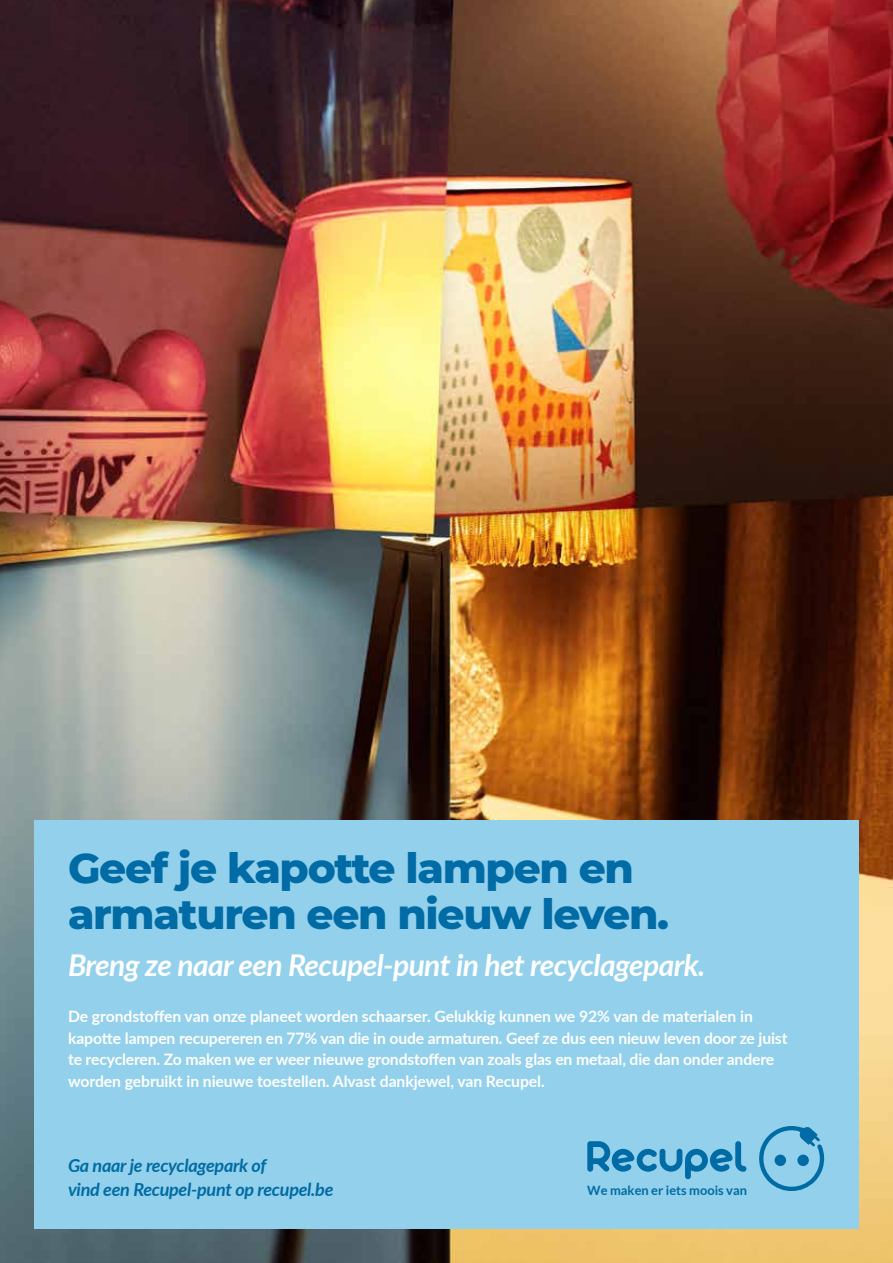
<style>
.page{position:relative;width:893px;height:1263px;background:#fff}
.page>*{position:absolute;margin:0;border:0;box-sizing:border-box;transform-origin:0 0}
.t1{font:800 42.3px/46.2px "Montserrat";letter-spacing:-.03em;color:#006ba4}
.t2{font:italic 700 30px "Lato";letter-spacing:-.02em;color:#fff}
.t3{font:italic 700 18px/24px "Lato";letter-spacing:-.015em;color:#006ba4}
.t4{font:700 15.75px/21.8px "Lato";letter-spacing:-.01em;color:#fff}
.t5{font:700 12.9px "Lato";color:#006ba4}
</style>
<div class="page">
<img style="left:0;top:0;width:893px;height:1263px">
<div style="left:34px;top:821px;width:825px;height:408px;background:#92d0eb"></div>
<svg style="left:587px;top:1141px;width:159px;height:38px"></svg>
<svg style="left:759px;top:1126px;width:66px;height:65px"></svg>
<h1 class="t1" style="left:68px;top:843px;width:602px">Geef je kapotte lampen en armaturen een nieuw leven.</h1>
<h2 class="t2" style="left:68px;top:943px;width:639px">Breng ze naar een Recupel-punt in het recyclagepark.</h2>
<p class="t4" style="left:68px;top:1004px;width:721px">De grondstoffen van onze planeet worden schaarser. Gelukkig kunnen we 92% van de materialen in kapotte lampen recupereren en 77% van die in oude armaturen. Geef ze dus een nieuw leven door ze juist te recycleren. Zo maken we er weer nieuwe grondstoffen van zoals glas en metaal, die dan onder andere worden gebruikt in nieuwe toestellen. Alvast dankjewel, van Recupel.</p>
<p class="t3" style="left:68px;top:1152px;width:267px">Ga naar je recyclagepark of<br>vind een Recupel-punt op recupel.be</p>
<p class="t5" style="left:587px;top:1183px;width:161px">We maken er iets moois van</p>
</div>
